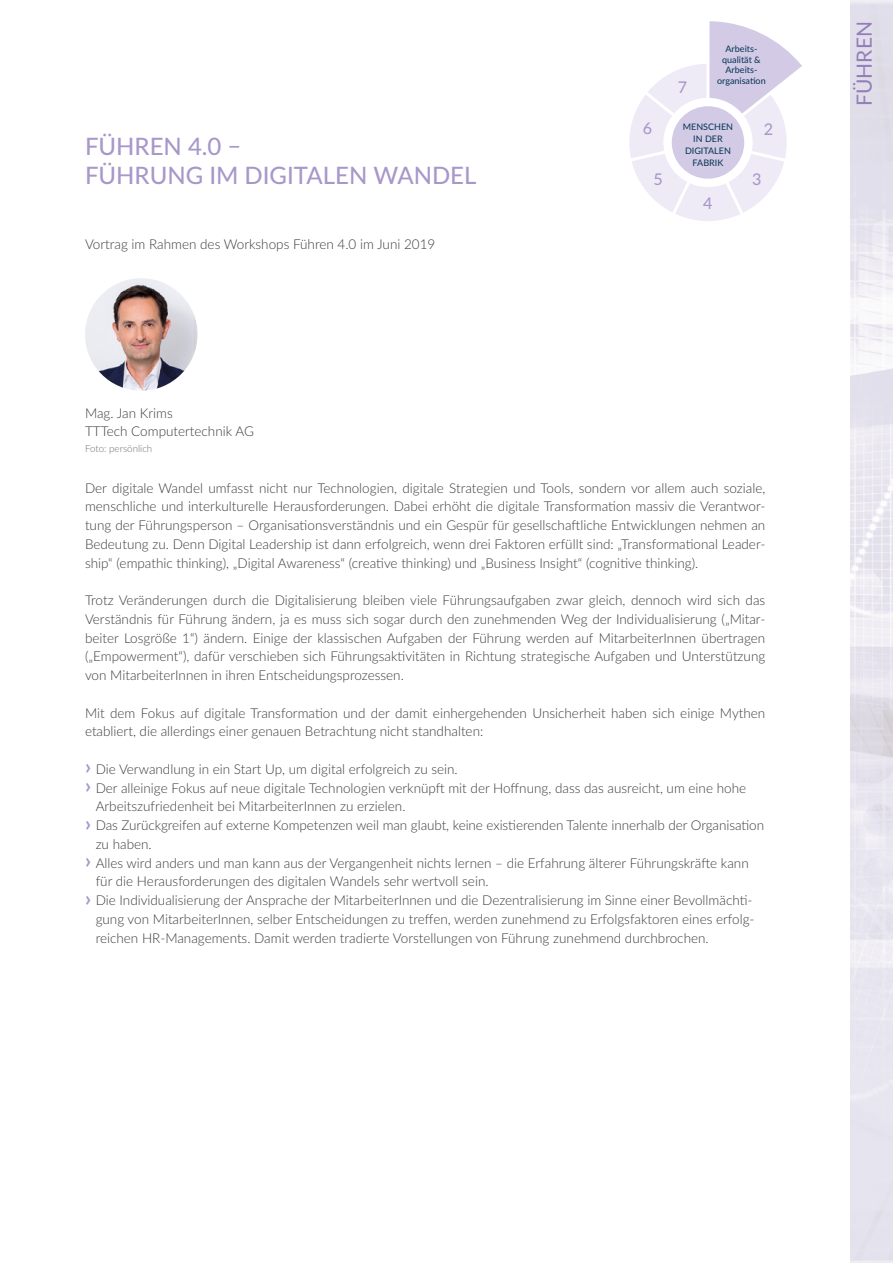
<style>
.page{position:relative;width:893px;height:1263px;background:#fff}
.page>*{position:absolute;margin:0;border:0;box-sizing:border-box;transform-origin:0 0}
.t1{font:500 24px/28.5px "Lato";color:#a897c9}
.t2{font:21px "Lato";color:#947eb9}
.t3{font:500 16.05px "Lato";color:#a897c9}
.t4{font:300 13.5px/18.8px "Lato";color:#3c3c3b}
.t5{font:300 9.75px "Lato";color:#706f6f}
.t6{font:500 9px/10.5px "Lato";color:#0e3a5a;text-align:center}
.s1{font-weight:700;font-size:21px;color:#a897c9}
</style>
<div class="page">
<img style="left:850px;top:0;width:43px;height:1263px">
<svg style="left:629px;top:21px;width:173px;height:200px"></svg>
<div style="left:663px;top:98px;width:90px;height:89px;background:#fff;border-radius:50%"></div>
<div style="left:672px;top:106px;width:72px;height:73px;background:#d3cbe6;border-radius:50%"></div>
<img style="left:85px;top:278px;width:113px;height:113px;border-radius:56px">
<h1 class="t1" style="left:85px;top:131px;width:393px">FÜH REN 4.0 –<br>FÜH RUNG IM DIGITALEN WANDEL</h1>
<p class="t4" style="left:85px;top:234px;width:352px">Vortrag im Rahmen des Workshops Führen 4.0 im Juni 2019</p>
<p class="t4" style="left:85px;top:403px;width:171px">Mag. Jan Krims<br>TTTech Computertechnik AG</p>
<p class="t5" style="left:85px;top:442px;width:69px">Foto: persönlich</p>
<p class="t3" style="left:643px;top:117px;width:11px">6</p>
<p class="t3" style="left:653px;top:168px;width:11px">5</p>
<p class="t6" style="left:717px;top:43px;width:50px">ARBEITS-<br>QUALITÄT &amp;<br>ARBEITS-<br>ORGANISATION</p>
<p class="t6" style="left:683px;top:121px;width:52px;line-height:12px">MENSCHEN<br>IN DER<br>DIGITALEN<br>FABRIK</p>
<p class="t3" style="left:764px;top:117px;width:11px">2</p>
<p class="t3" style="left:752px;top:168px;width:11px">3</p>
<p class="t3" style="left:703px;top:192px;width:11px">4</p>
<p class="t3" style="left:678px;top:76px;width:11px">7</p>
<p class="t4" style="left:85px;top:478px;width:682px">Der digitale Wandel umfasst nicht nur Technologien, digitale Strategien und Tools, sondern vor allem auch soziale, menschliche und interkulturelle Herausforderungen. Dabei erhöht die digitale Transformation massiv die Verantwor&shy;tung der Führungsperson – Organisationsverständnis und ein Gespür für gesellschaftliche Entwicklungen nehmen an Bedeutung zu. Denn Digital Leadership ist dann erfolgreich, wenn drei Faktoren erfüllt sind: „Transformational Leader&shy;ship“ (empathic thinking), „Digital Awareness“ (creative thinking) und „Business Insight“ (cognitive thinking).</p>
<p class="t4" style="left:85px;top:590px;width:682px;text-align:justify">Trotz Veränderungen durch die Digitalisierung bleiben viele Führungsaufgaben zwar gleich, dennoch wird sich das Verständnis für Führung ändern, ja es muss sich sogar durch den zunehmenden Weg der Individualisierung („Mitar&shy;beiter Losgröße 1“) ändern. Einige der klassischen Aufgaben der Führung werden auf MitarbeiterInnen übertragen („Empowerment“), dafür verschieben sich Führungsaktivitäten in Richtung strategische Aufgaben und Unterstützung von MitarbeiterInnen in ihren Entscheidungsprozessen.</p>
<p class="t4" style="left:85px;top:703px;width:682px">Mit dem Fokus auf digitale Transformation und der damit einhergehenden Unsicherheit haben sich einige Mythen etabliert, die allerdings einer genauen Betrachtung nicht standhalten:</p>
<p class="t4" style="left:85px;top:759px;width:374px"><span class="s1">›</span> Die Verwandlung in ein Start Up, um digital erfolgreich zu sein.</p>
<p class="t4" style="left:85px;top:778px;width:663px"><span class="s1">›</span> Der alleinige Fokus auf neue digitale Technologien verknüpft mit der Hoffnung, dass das ausreicht, um eine hohe</p>
<p class="t4" style="left:96px;top:797px;width:311px">Arbeitszufriedenheit bei MitarbeiterInnen zu erzielen.</p>
<p class="t4" style="left:85px;top:815px;width:680px"><span class="s1">›</span> Das Zurückgreifen auf externe Kompetenzen weil man glaubt, keine existierenden Talente innerhalb der Organisation</p>
<p class="t4" style="left:96px;top:834px;width:58px">zu haben.</p>
<p class="t4" style="left:85px;top:853px;width:665px"><span class="s1">›</span> Alles wird anders und man kann aus der Vergangenheit nichts lernen – die Erfahrung älterer Führungskräfte kann</p>
<p class="t4" style="left:96px;top:872px;width:394px">für die Herausforderungen des digitalen Wandels sehr wertvoll sein.</p>
<p class="t4" style="left:85px;top:890px;width:669px"><span class="s1">›</span> Die Individualisierung der Ansprache der MitarbeiterInnen und die Dezentralisierung im Sinne einer Bevollmächti-</p>
<p class="t4" style="left:96px;top:909px;width:660px">gung von MitarbeiterInnen, selber Entscheidungen zu treffen, werden zunehmend zu Erfolgsfaktoren eines erfolg-</p>
<p class="t4" style="left:96px;top:928px;width:614px">reichen HR-Managements. Damit werden tradierte Vorstellungen von Führung zunehmend durchbrochen.</p>
<h2 class="t2" style="left:849px;top:106px;width:86px;rotate:-90deg">Füh ren</h2>
</div>
